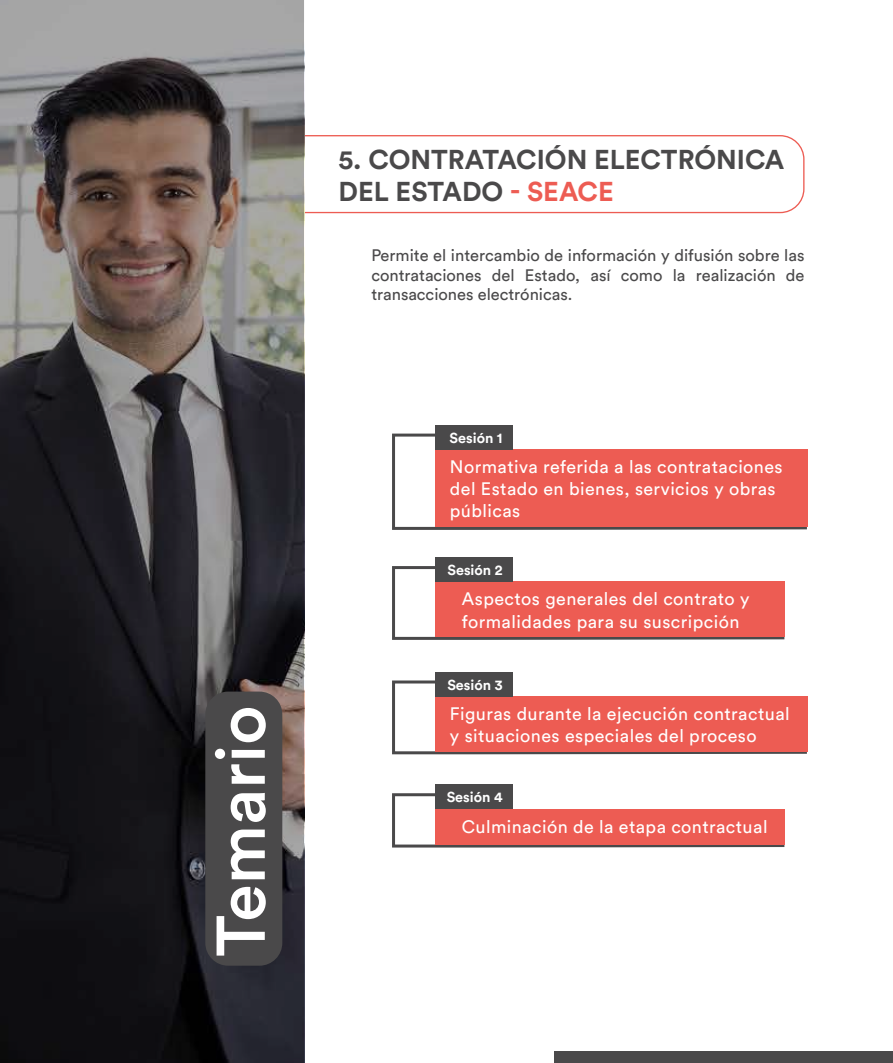
<style>
.page{position:relative;width:893px;height:1063px;background:#fff}
.page>*{position:absolute;margin:0;border:0;box-sizing:border-box;transform-origin:0 0}
.t1{font:500 67.95px "Circular Std";color:#fff}
.t2{font:700 27px/32.4px "Circular Std";color:#4a494a}
.t3{font:17.85px/22.4px "Circular Std";letter-spacing:.025em;color:#fff}
.t4{font:16.5px/19.5px "Circular Std";color:#4a494a;text-align:justify}
.t5{font:700 14.4px "Circular Std";color:#fff}
.s1{color:#ed5c53}
</style>
<div class="page">
<div style="left:555px;top:1052px;width:338px;height:11px;background:#4a494a"></div>
<div style="left:11px;top:135px;width:793px;height:78px;border:1px solid #ed5c53;border-radius:24px"></div>
<svg style="left:0;top:0;width:304px;height:1063px;background:#474344"></svg>
<div style="left:205px;top:692px;width:77px;height:274px;background:#4a494a;border-radius:23px"></div>
<svg style="left:392px;top:566px;width:393px;height:74px"></svg>
<div style="left:435px;top:582px;width:349px;height:55px;background:#ed5c53"></div>
<div style="left:435px;top:558px;width:78px;height:24px;background:#4a494a"></div>
<svg style="left:392px;top:793px;width:393px;height:55px"></svg>
<div style="left:435px;top:809px;width:349px;height:36px;background:#ed5c53"></div>
<div style="left:435px;top:785px;width:78px;height:24px;background:#4a494a"></div>
<svg style="left:392px;top:680px;width:416px;height:75px"></svg>
<div style="left:435px;top:696px;width:372px;height:55px;background:#ed5c53"></div>
<div style="left:435px;top:672px;width:78px;height:24px;background:#4a494a"></div>
<svg style="left:392px;top:433px;width:416px;height:97px"></svg>
<div style="left:435px;top:449px;width:372px;height:78px;background:#ed5c53"></div>
<div style="left:435px;top:425px;width:78px;height:24px;background:#4a494a"></div>
<h1 class="t1" style="left:198px;top:956px;width:253px;rotate:-90deg">Temario</h1>
<h2 class="t2" style="left:339px;top:143px;width:447px">5. CONTRATACIÓN ELECTRÓNICA<br>DEL ESTADO <span class="s1">- SEACE</span></h2>
<p class="t4" style="left:371px;top:246px;width:435px">Permite el intercambio de información y difusión sobre las contrataciones del Estado, así como la realización de transacciones electrónicas.</p>
<p class="t5" style="left:450px;top:428px;width:55px">Sesión 1</p>
<p class="t3" style="left:450px;top:455px;width:334px">Normativa referida a las contrataciones del Estado en bienes, servicios y obras públicas</p>
<p class="t5" style="left:447px;top:561px;width:57px">Sesión 2</p>
<p class="t3" style="left:462px;top:588px;width:289px">Aspectos generales del contrato y formalidades para su suscripción</p>
<p class="t5" style="left:447px;top:675px;width:57px">Sesión 3</p>
<p class="t3" style="left:450px;top:702px;width:341px">Figuras durante la ejecución contractual y situaciones especiales del proceso</p>
<p class="t5" style="left:447px;top:788px;width:57px">Sesión 4</p>
<p class="t3" style="left:462px;top:815px;width:307px">Culminación de la etapa contractual</p>
</div>
